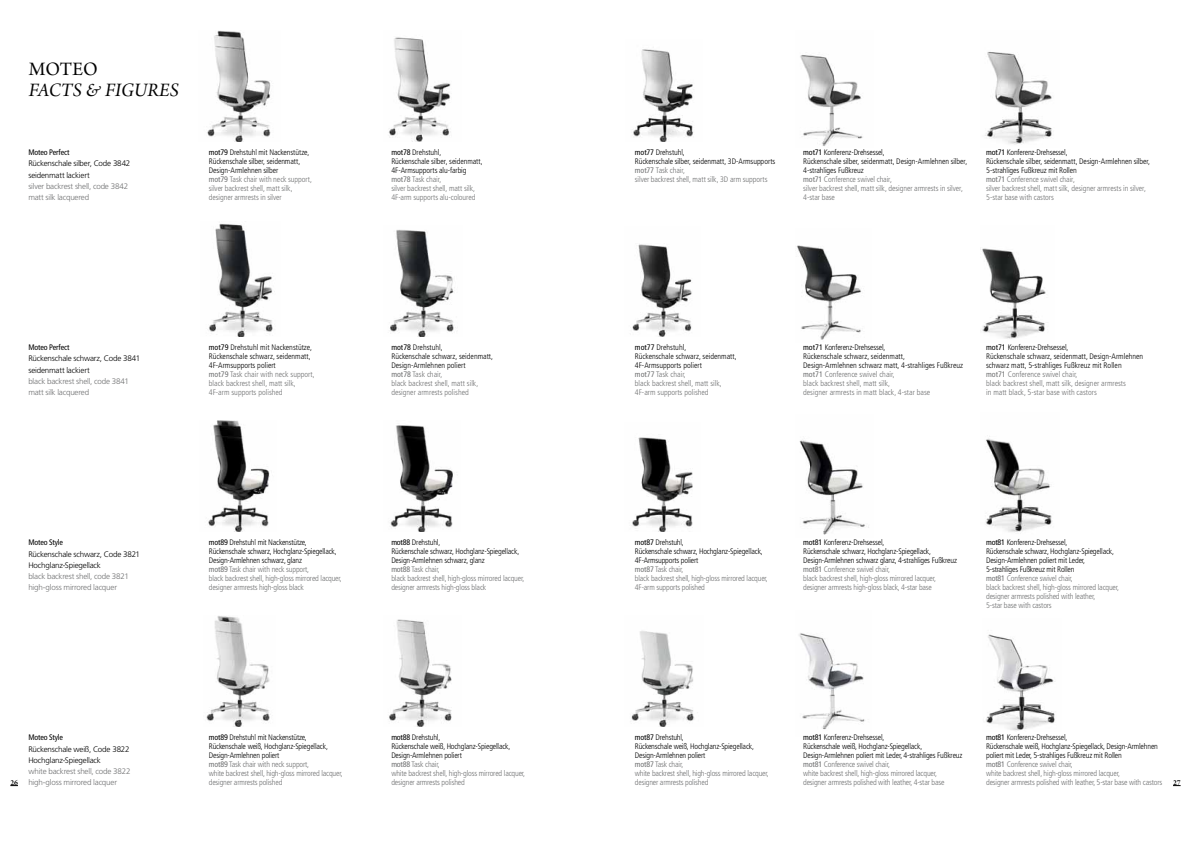
<style>
.page{position:relative;width:1191px;height:842px;background:#fff}
.page>*{position:absolute;margin:0;border:0;box-sizing:border-box;transform-origin:0 0}
.t1{font:20px "Arno Pro Italic Subhead";letter-spacing:.105em;color:#000}
.t2{font:20px "Arno Pro Subhead";color:#000}
.t3{font:300 condensed 8px/9px "Frutiger";letter-spacing:-.005em;color:#000}
.t4{font:300 condensed 8px/9px "Frutiger";letter-spacing:-.02em;color:#707172}
.t5{font:300 8px/11.3px "Frutiger";letter-spacing:-.025em;color:#707172}
.t6{font:300 8px/11.3px "Frutiger";letter-spacing:-.025em;color:#000}
.t7{font:condensed 8px "Frutiger";letter-spacing:-.015em;color:#000}
.t8{font:8px "Arno Pro Smbd Subhead";color:#000}
.s1{font-weight:400;color:#000}
.s2{color:#000}
.s3{font-weight:400}
.s4{font-weight:400;color:#707172}
.s5{color:#707172}
</style>
<div class="page">
<img style="left:986px;top:634px;width:69px;height:97px">
<img style="left:799px;top:633px;width:66px;height:97px">
<img style="left:985px;top:436px;width:68px;height:96px">
<img style="left:799px;top:440px;width:70px;height:95px">
<img style="left:796px;top:245px;width:65px;height:95px">
<img style="left:390px;top:229px;width:64px;height:108px">
<img style="left:980px;top:248px;width:66px;height:91px">
<img style="left:632px;top:244px;width:60px;height:93px">
<img style="left:209px;top:223px;width:66px;height:114px">
<img style="left:390px;top:425px;width:63px;height:107px">
<img style="left:389px;top:619px;width:63px;height:108px">
<img style="left:632px;top:437px;width:61px;height:95px">
<img style="left:208px;top:420px;width:62px;height:112px">
<img style="left:631px;top:631px;width:64px;height:96px">
<img style="left:206px;top:616px;width:65px;height:111px">
<img style="left:800px;top:55px;width:63px;height:91px">
<img style="left:389px;top:37px;width:62px;height:105px">
<img style="left:985px;top:52px;width:67px;height:93px">
<img style="left:633px;top:49px;width:60px;height:93px">
<img style="left:207px;top:30px;width:64px;height:112px">
<h1 class="t2" style="left:29px;top:57px;width:70px">MOTEO</h1>
<h1 class="t1" style="left:29px;top:78px;width:150px">FACTS &amp; FIGURES</h1>
<p class="t7" style="left:28px;top:148px;width:43px">Moteo Perfect</p>
<p class="t6" style="left:28px;top:158px;width:104px">Rückenschale silber, Code 3842 seidenmatt lackiert</p>
<p class="t5" style="left:28px;top:181px;width:101px">silver backrest shell, code 3842 matt silk lacquered</p>
<p class="t4" style="left:209px;top:148px;width:105px"><span class="s1">mot79</span> <span class="s2">Drehstuhl mit Nackenstütze,<br>Rückenschale silber, seidenmatt,<br>Design-Armlehnen silber<br></span><span class="s3">mot79</span> Task chair with neck support, silver backrest shell, matt silk, designer armrests in silver</p>
<p class="t7" style="left:28px;top:343px;width:43px">Moteo Perfect</p>
<p class="t6" style="left:28px;top:353px;width:113px">Rückenschale schwarz, Code 3841 seidenmatt lackiert</p>
<p class="t5" style="left:28px;top:376px;width:102px">black backrest shell, code 3841 matt silk lacquered</p>
<p class="t3" style="left:209px;top:343px;width:107px"><span class="s3">mot79</span> Drehstuhl mit Nackenstütze,<br>Rückenschale schwarz, seidenmatt,<br>4F-Armsupports poliert<br><span class="s4">mot79</span> <span class="s5">Task chair with neck support, black backrest shell, matt silk,<br>4F-arm supports polished</span></p>
<p class="t4" style="left:391px;top:148px;width:93px"><span class="s1">mot78</span> <span class="s2">Drehstuhl,<br>Rückenschale silber, seidenmatt,<br>4F-Armsupports alu-farbig </span><span class="s3">mot78</span> Task chair,<br>silver backrest shell, matt silk,<br>4F-arm supports alu-coloured</p>
<p class="t3" style="left:391px;top:343px;width:103px"><span class="s3">mot78</span> Drehstuhl,<br>Rückenschale schwarz, seidenmatt,<br>Design-Armlehnen poliert<br><span class="s4">mot78</span> <span class="s5">Task chair,<br>black backrest shell, matt silk, designer armrests polished</span></p>
<p class="t7" style="left:28px;top:538px;width:36px">Moteo Style</p>
<p class="t6" style="left:28px;top:548px;width:113px">Rückenschale schwarz, Code 3821<br>Hochglanz-Spiegellack</p>
<p class="t5" style="left:28px;top:571px;width:102px">black backrest shell, code 3821 high-gloss mirrored lacquer</p>
<p class="t4" style="left:209px;top:538px;width:134px"><span class="s1">mot89</span> <span class="s2">Drehstuhl mit Nackenstütze, Rückenschale schwarz, Hochglanz-Spiegellack, Design-Armlehnen schwarz, glanz<br></span><span class="s3">mot89</span> Task chair with neck support,<br>black backrest shell, high-gloss mirrored lacquer, designer armrests high-gloss black</p>
<p class="t4" style="left:391px;top:538px;width:134px"><span class="s1">mot88</span> <span class="s2">Drehstuhl,<br>Rückenschale schwarz, Hochglanz-Spiegellack, Design-Armlehnen schwarz, glanz<br></span><span class="s3">mot88</span> Task chair,<br>black backrest shell, high-gloss mirrored lacquer, designer armrests high-gloss black</p>
<p class="t3" style="left:635px;top:148px;width:142px"><span class="s3">mot77</span> Drehstuhl,<br>Rückenschale silber, seidenmatt, 3D-Armsupports <span class="s4">mot77</span> <span class="s5">Task chair,<br>silver backrest shell, matt silk, 3D arm supports</span></p>
<p class="t3" style="left:803px;top:148px;width:166px"><span class="s3">mot71</span> Konferenz-Drehsessel,<br>Rückenschale silber, seidenmatt, Design-Armlehnen silber, 4-strahliges Fußkreuz<br><span class="s4">mot71</span> <span class="s5">Conference swivel chair,<br>silver backrest shell, matt silk, designer armrests in silver, 4-star base</span></p>
<p class="t3" style="left:986px;top:148px;width:166px"><span class="s3">mot71</span> Konferenz-Drehsessel,<br>Rückenschale silber, seidenmatt, Design-Armlehnen silber, 5-strahliges Fußkreuz mit Rollen<br><span class="s4">mot71</span> <span class="s5">Conference swivel chair,<br>silver backrest shell, matt silk, designer armrests in silver, 5-star base with castors</span></p>
<p class="t3" style="left:635px;top:343px;width:103px"><span class="s3">mot77</span> Drehstuhl,<br>Rückenschale schwarz, seidenmatt,<br>4F-Armsupports poliert<br><span class="s4">mot77</span> <span class="s5">Task chair,<br>black backrest shell, matt silk,<br>4F-arm supports polished</span></p>
<p class="t3" style="left:803px;top:343px;width:161px"><span class="s3">mot71</span> Konferenz-Drehsessel,<br>Rückenschale schwarz, seidenmatt,<br>Design-Armlehnen schwarz matt, 4-strahliges Fußkreuz <span class="s4">mot71</span> <span class="s5">Conference swivel chair,<br>black backrest shell, matt silk,<br>designer armrests in matt black, 4-star base</span></p>
<p class="t3" style="left:986px;top:343px;width:159px"><span class="s3">mot71</span> Konferenz-Drehsessel,<br>Rückenschale schwarz, seidenmatt, Design-Armlehnen schwarz matt, 5-strahliges Fußkreuz mit Rollen <span class="s4">mot71</span> <span class="s5">Conference swivel chair,<br>black backrest shell, matt silk, designer armrests<br>in matt black, 5-star base with castors</span></p>
<p class="t4" style="left:635px;top:538px;width:134px"><span class="s1">mot87</span> <span class="s2">Drehstuhl,<br>Rückenschale schwarz, Hochglanz-Spiegellack,<br>4F-Armsupports poliert<br></span><span class="s3">mot87</span> Task chair,<br>black backrest shell, high-gloss mirrored lacquer,<br>4F-arm supports polished</p>
<p class="t3" style="left:803px;top:538px;width:155px"><span class="s3">mot81</span> Konferenz-Drehsessel,<br>Rückenschale schwarz, Hochglanz-Spiegellack, Design-Armlehnen schwarz glanz, 4-strahliges Fußkreuz <span class="s4">mot81</span> <span class="s5">Conference swivel chair,<br>black backrest shell, high-gloss mirrored lacquer, designer armrests high-gloss black, 4-star base</span></p>
<p class="t3" style="left:986px;top:538px;width:134px"><span class="s3">mot81</span> Konferenz-Drehsessel,<br>Rückenschale schwarz, Hochglanz-Spiegellack, Design-Armlehnen poliert mit Leder, 5-strahliges Fußkreuz mit Rollen<br><span class="s4">mot81</span> <span class="s5">Conference swivel chair,<br>black backrest shell, high-gloss mirrored lacquer, designer armrests polished with leather,<br>5-star base with castors</span></p>
<p class="t7" style="left:28px;top:733px;width:36px">Moteo Style</p>
<p class="t6" style="left:28px;top:743px;width:103px">Rückenschale weiß, Code 3822<br>Hochglanz-Spiegellack</p>
<p class="t5" style="left:28px;top:766px;width:104px">white backrest shell, code 3822 high-gloss mirrored lacquer</p>
<p class="t4" style="left:803px;top:733px;width:161px"><span class="s1">mot81</span> <span class="s2">Konferenz-Drehsessel,<br>Rückenschale weiß, Hochglanz-Spiegellack, Design-Armlehnen poliert mit Leder, 4-strahliges Fußkreuz </span><span class="s3">mot81</span> Conference swivel chair,<br>white backrest shell, high-gloss mirrored lacquer, designer armrests polished with leather, 4-star base</p>
<p class="t4" style="left:986px;top:733px;width:178px"><span class="s1">mot81</span> <span class="s2">Konferenz-Drehsessel,<br>Rückenschale weiß, Hochglanz-Spiegellack, Design-Armlehnen poliert mit Leder, 5-strahliges Fußkreuz mit Rollen<br></span><span class="s3">mot81</span> Conference swivel chair,<br>white backrest shell, high-gloss mirrored lacquer,<br>designer armrests polished with leather, 5-star base with castors</p>
<p class="t4" style="left:209px;top:733px;width:135px"><span class="s1">mot89</span> <span class="s2">Drehstuhl mit Nackenstütze, Rückenschale weiß, Hochglanz-Spiegellack, Design-Armlehnen poliert<br></span><span class="s3">mot89</span> Task chair with neck support,<br>white backrest shell, high-gloss mirrored lacquer, designer armrests polished</p>
<p class="t4" style="left:391px;top:733px;width:135px"><span class="s1">mot88</span> <span class="s2">Drehstuhl,<br>Rückenschale weiß, Hochglanz-Spiegellack,<br>Design-Armlehnen poliert<br></span><span class="s3">mot88</span> Task chair,<br>white backrest shell, high-gloss mirrored lacquer, designer armrests polished</p>
<p class="t4" style="left:635px;top:733px;width:135px"><span class="s1">mot87</span> <span class="s2">Drehstuhl,<br>Rückenschale weiß, Hochglanz-Spiegellack,<br>Design-Armlehnen poliert<br></span><span class="s3">mot87</span> Task chair,<br>white backrest shell, high-gloss mirrored lacquer, designer armrests polished</p>
<p class="t8" style="left:10px;top:778px;width:9px">26</p>
<p class="t8" style="left:1173px;top:778px;width:9px">27</p>
</div>
